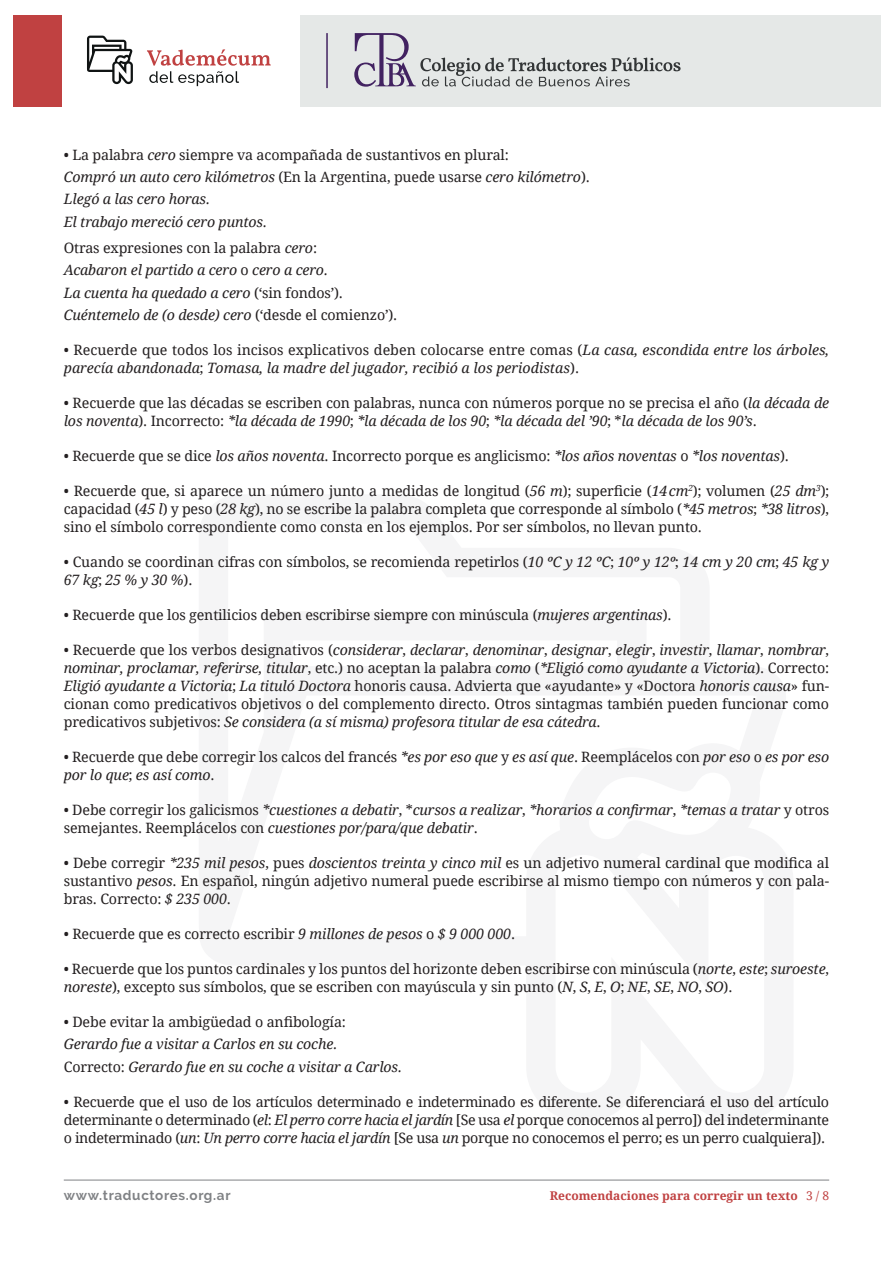
<style>
.page{position:relative;width:893px;height:1263px;background:#fff}
.page>*{position:absolute;margin:0;border:0;box-sizing:border-box;transform-origin:0 0}
.t1{font:14.25px/18px "Droid Serif";letter-spacing:-.01em;color:#231f20}
.t2{font:italic 14.25px/18px "Droid Serif";letter-spacing:-.01em;color:#231f20}
.t3{font:700 13.5px "Raleway";letter-spacing:.05em;color:#808285}
.numero-de-pag{font:700 12px "Droid Serif";color:#c04141}
.t4{font:12px "Droid Serif";color:#c04141}
.s1{font-style:italic}
.s2{font-style:normal}
</style>
<div class="page">
<hr style="left:64px;top:1180px;width:765px;height:1px;background:#808285">
<div style="left:300px;top:15px;width:580px;height:91px;background:#e5e8e7"></div>
<svg style="left:354px;top:33px;width:327px;height:54px"></svg>
<hr style="left:326px;top:33px;width:2px;height:55px;background:#422261">
<div style="left:13px;top:15px;width:49px;height:91px;background:#c04141"></div>
<svg style="left:87px;top:36px;width:46px;height:48px"></svg>
<svg style="left:147px;top:49px;width:124px;height:37px"></svg>
<p class="t1" style="left:64px;top:145px;width:447px">• La palabra <span class="s1">cero</span> siempre va acompañada de sustantivos en plural:</p>
<p class="t2" style="left:64px;top:168px;width:528px">Compró un auto cero kilómetros <span class="s2">(En la Argentina, puede usarse</span> cero kilómetro<span class="s2">).</span></p>
<p class="t2" style="left:64px;top:190px;width:148px">Llegó a las cero horas.</p>
<p class="t2" style="left:64px;top:212px;width:205px">El trabajo mereció cero puntos.</p>
<p class="t1" style="left:64px;top:239px;width:255px">Otras expresiones con la palabra <span class="s1">cero</span>:</p>
<p class="t2" style="left:64px;top:261px;width:266px">Acabaron el partido a cero <span class="s2">o</span> cero a cero.</p>
<p class="t2" style="left:64px;top:283px;width:281px">La cuenta ha quedado a cero <span class="s2">(‘sin fondos’).</span></p>
<p class="t2" style="left:64px;top:305px;width:335px">Cuéntemelo de (o desde) cero <span class="s2">(‘desde el comienzo’).</span></p>
<p class="t2" style="left:64px;top:340px;width:767px"><span class="s2">• Recuerde que todos los incisos explicativos deben colocarse entre comas (</span>La casa, escondida entre los árboles, parecía abandonada<span class="s2">;</span> Tomasa, la madre del jugador, recibió a los periodistas<span class="s2">).</span></p>
<p class="t1" style="left:64px;top:393px;width:767px">• Recuerde que las décadas se escriben con palabras, nunca con números porque no se precisa el año (<span class="s1">la década de los noventa</span>). Incorrecto: <span class="s1">*la década de 1990</span>; <span class="s1">*la década de los 90</span>; <span class="s1">*la década del ’90</span>; *<span class="s1">la década de los 90’s</span>.</p>
<p class="t1" style="left:64px;top:446px;width:727px">• Recuerde que se dice <span class="s1">los años noventa</span>. Incorrecto porque es anglicismo: <span class="s1">*los años noventas</span> o <span class="s1">*los noventas</span>).</p>
<p class="t1" style="left:64px;top:481px;width:767px;text-align:justify">• Recuerde que, si aparece un número junto a medidas de longitud (<span class="s1">56 m</span>); superficie (<span class="s1">14cm</span><sup>2</sup>); volumen (<span class="s1">25 dm</span><sup>3</sup>); capacidad (<span class="s1">45 l</span>) y peso (<span class="s1">28 kg</span>), no se escribe la palabra completa que corresponde al símbolo (<span class="s1">*45 metros</span>; <span class="s1">*38 litros</span>), sino el símbolo correspondiente como consta en los ejemplos. Por ser símbolos, no llevan punto.</p>
<p class="t1" style="left:64px;top:552px;width:767px">• Cuando se coordinan cifras con símbolos, se recomienda repetirlos (<span class="s1">10 ºC y 12 ºC</span>; <span class="s1">10º y 12º</span>; <span class="s1">14 cm y 20 cm</span>; <span class="s1">45 kg y<br>67 kg</span>; <span class="s1">25 % y 30 %</span>).</p>
<p class="t1" style="left:64px;top:605px;width:609px">• Recuerde que los gentilicios deben escribirse siempre con minúscula (<span class="s1">mujeres argentinas</span>).</p>
<p class="t1" style="left:64px;top:640px;width:767px;text-align:justify">• Recuerde que los verbos designativos (<span class="s1">considerar</span>, <span class="s1">declarar</span>, <span class="s1">denominar</span>, <span class="s1">designar</span>, <span class="s1">elegir</span>, <span class="s1">investir</span>, <span class="s1">llamar</span>, <span class="s1">nombrar</span>, <span class="s1">nominar, proclamar, referirse, titular</span>, etc.) no aceptan la palabra <span class="s1">como</span> (<span class="s1">*Eligió como ayudante a Victoria</span>). Correcto:<br><span class="s1">Eligió ayudante a Victoria</span>; <span class="s1">La tituló Doctora</span> honoris causa. Advierta que «ayudante» y «Doctora <span class="s1">honoris causa</span>» fun&shy;cionan como predicativos objetivos o del complemento directo. Otros sintagmas también pueden funcionar como predicativos subjetivos: <span class="s1">Se considera (a sí misma) profesora titular de esa cátedra</span>.</p>
<p class="t1" style="left:64px;top:747px;width:767px">• Recuerde que debe corregir los calcos del francés <span class="s1">*es por eso que</span> y <span class="s1">es así que</span>. Reemplácelos con <span class="s1">por eso</span> o <span class="s1">es por eso por lo que</span>; <span class="s1">es así como</span>.</p>
<p class="t2" style="left:64px;top:800px;width:767px"><span class="s2">• Debe corregir los galicismos</span> *cuestiones a debatir<span class="s2">, *</span>cursos a realizar<span class="s2">,</span> *horarios a confirmar<span class="s2">,</span> *temas a tratar <span class="s2">y otros semejantes. Reemplácelos con</span> cuestiones por/para/que debatir<span class="s2">.</span></p>
<p class="t1" style="left:64px;top:853px;width:767px;text-align:justify">• Debe corregir <span class="s1">*235 mil pesos</span>, pues <span class="s1">doscientos treinta y cinco mil</span> es un adjetivo numeral cardinal que modifica al sustantivo <span class="s1">pesos</span>. En español, ningún adjetivo numeral puede escribirse al mismo tiempo con números y con pala&shy;bras. Correcto: <span class="s1">$ 235 000</span>.</p>
<p class="t1" style="left:64px;top:924px;width:453px">• Recuerde que es correcto escribir <span class="s1">9 millones de pesos</span> o <span class="s1">$ 9 000 000</span>.</p>
<p class="t1" style="left:64px;top:959px;width:767px">• Recuerde que los puntos cardinales y los puntos del horizonte deben escribirse con minúscula (<span class="s1">norte</span>, <span class="s1">este</span>; <span class="s1">suroeste</span>, <span class="s1">noreste</span>), excepto sus símbolos, que se escriben con mayúscula y sin punto (<span class="s1">N</span>, <span class="s1">S</span>, <span class="s1">E</span>, <span class="s1">O</span>; <span class="s1">NE</span>, <span class="s1">SE</span>, <span class="s1">NO</span>, <span class="s1">SO</span>).</p>
<p class="t1" style="left:64px;top:1012px;width:284px">• Debe evitar la ambigüedad o anfibología:</p>
<p class="t2" style="left:64px;top:1035px;width:275px">Gerardo fue a visitar a Carlos en su coche.</p>
<p class="t2" style="left:64px;top:1057px;width:340px"><span class="s2">Correcto:</span> Gerardo fue en su coche a visitar a Carlos.</p>
<p class="t1" style="left:64px;top:1092px;width:767px;text-align:justify">• Recuerde que el uso de los artículos determinado e indeterminado es diferente. Se diferenciará el uso del artículo determinante o determinado (<span class="s1">el</span>: <span class="s1">El perro corre hacia el jardín</span> [Se usa <span class="s1">el</span> porque conocemos al perro]) del indeterminante o indeterminado (<span class="s1">un</span>: <span class="s1">Un perro corre hacia el jardín</span> [Se usa <span class="s1">un</span> porque no conocemos el perro; es un perro cualquiera]).</p>
<p class="t3" style="left:64px;top:1188px;width:168px">www.traductores.org.ar</p>
<p class="t4" style="left:806px;top:1187px;width:25px">3 / 8</p>
<p class="numero-de-pag" style="left:550px;top:1187px;width:249px">Recomendaciones para corregir un texto</p>
</div>
